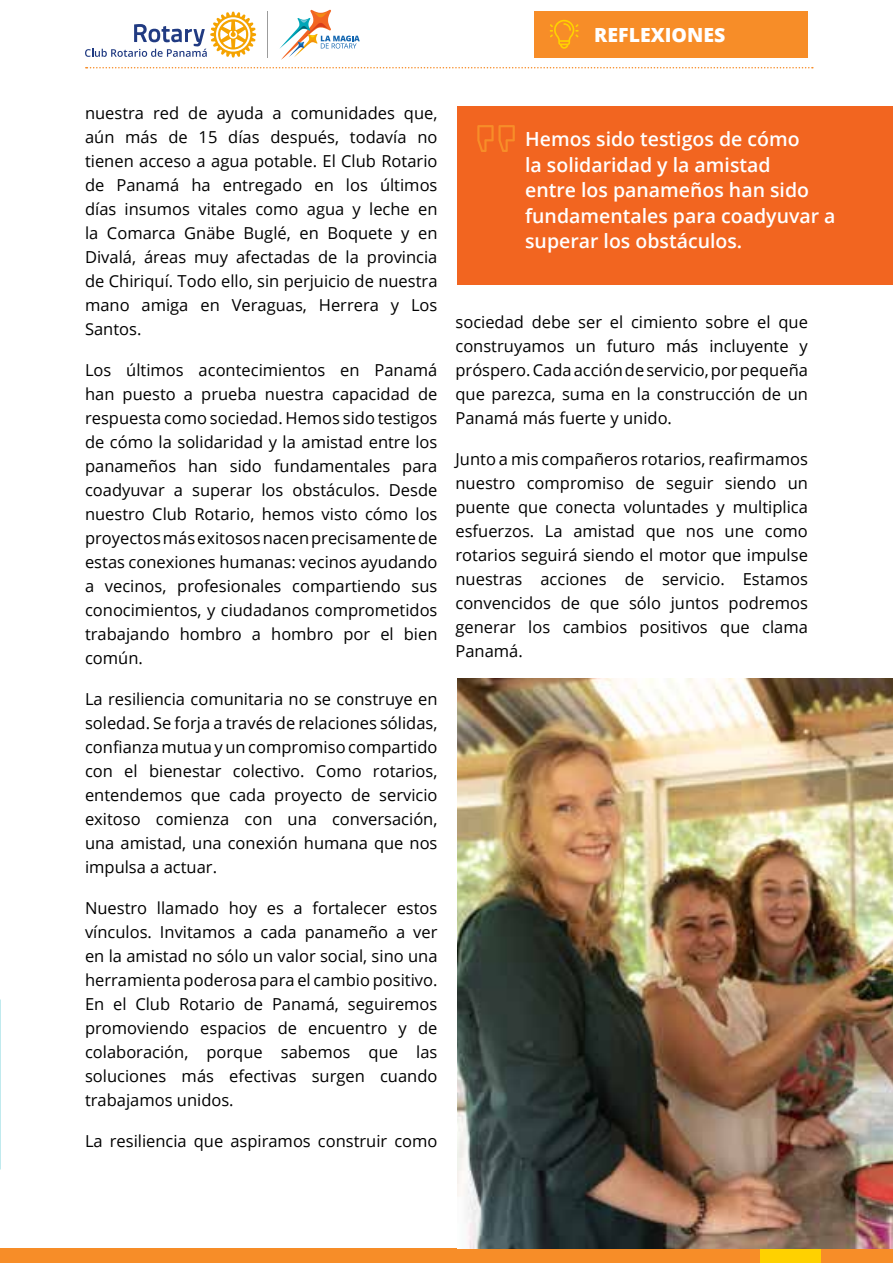
<style>
.page{position:relative;width:893px;height:1263px;background:#fff}
.page>*{position:absolute;margin:0;border:0;box-sizing:border-box;transform-origin:0 0}
.t1{font:600 19.5px/25.5px "Open Sans";color:#fff}
.t2{font:800 19.5px "Open Sans";color:#fff}
.t3{font:16.5px/24px "Open Sans";color:#000;text-align:justify}
</style>
<div class="page">
<svg style="left:279px;top:10px;width:81px;height:50px"></svg>
<hr style="left:267px;top:12px;width:1px;height:46px;background:#9c9c9c">
<svg style="left:85px;top:12px;width:171px;height:45px"></svg>
<svg style="left:86px;top:67px;width:727px;height:1px"></svg>
<div style="left:0;top:1249px;width:893px;height:14px;background:#f78d28"></div>
<div style="left:761px;top:1249px;width:60px;height:14px;background:#ffd100"></div>
<div style="left:457px;top:107px;width:436px;height:178px;background:#f26520"></div>
<svg style="left:477px;top:125px;width:38px;height:27px"></svg>
<div style="left:534px;top:11px;width:274px;height:47px;background:#f78d28"></div>
<svg style="left:550px;top:19px;width:29px;height:30px"></svg>
<img style="left:457px;top:679px;width:436px;height:570px">
<p class="t2" style="left:594px;top:20px;width:96px">NOTICIAS</p>
<p class="t2" style="left:594px;top:20px;width:133px">REFLEXIONES</p>
<p class="t3" style="left:85px;top:101px;width:354px">nuestra red de ayuda a comunidades que, aún más de 15 días después, todavía no tienen acceso a agua potable. El Club Rotario de Panamá ha entregado en los últimos días insumos vitales como agua y leche en la Comarca Gnäbe Buglé, en Boquete y en Divalá, áreas muy afectadas de la provincia de Chiriquí. Todo ello, sin perjuicio de nuestra mano amiga en Veraguas, Herrera y Los Santos.</p>
<p class="t3" style="left:85px;top:358px;width:354px">Los últimos acontecimientos en Panamá han puesto a prueba nuestra capacidad de respuesta como sociedad. Hemos sido testigos de cómo la solidaridad y la amistad entre los panameños han sido fundamentales para coadyuvar a superar los obstáculos. Desde nuestro Club Rotario, hemos visto cómo los proyectos más exitosos nacen precisamente de estas conexiones humanas: vecinos ayudando a vecinos, profesionales compartiendo sus conocimientos, y ciudadanos comprometidos trabajando hombro a hombro por el bien común.</p>
<p class="t3" style="left:85px;top:687px;width:354px">La resiliencia comunitaria no se construye en soledad. Se forja a través de relaciones sólidas, confianza mutua y un compromiso compartido con el bienestar colectivo. Como rotarios, entendemos que cada proyecto de servicio exitoso comienza con una conversación, una amistad, una conexión humana que nos impulsa a actuar.</p>
<p class="t3" style="left:85px;top:896px;width:354px">Nuestro llamado hoy es a fortalecer estos vínculos. Invitamos a cada panameño a ver en la amistad no sólo un valor social, sino una herramienta poderosa para el cambio positivo.<br>En el Club Rotario de Panamá, seguiremos promoviendo espacios de encuentro y de colaboración, porque sabemos que las soluciones más efectivas surgen cuando trabajamos unidos.</p>
<p class="t3" style="left:85px;top:1129px;width:354px">La resiliencia que aspiramos construir como</p>
<p class="t1" style="left:525px;top:126px;width:312px">Hemos sido testigos de cómo<br>la solidaridad y la amistad<br>entre los panameños han sido fundamentales para coadyuvar a superar los obstáculos.</p>
<p class="t3" style="left:455px;top:309px;width:354px">sociedad debe ser el cimiento sobre el que construyamos un futuro más incluyente y próspero. Cada acción de servicio, por pequeña que parezca, suma en la construcción de un Panamá más fuerte y unido.</p>
<p class="t3" style="left:455px;top:446px;width:354px">Junto a mis compañeros rotarios, reafirmamos nuestro compromiso de seguir siendo un puente que conecta voluntades y multiplica esfuerzos. La amistad que nos une como rotarios seguirá siendo el motor que impulse nuestras acciones de servicio. Estamos convencidos de que sólo juntos podremos generar los cambios positivos que clama Panamá.</p>
</div>
